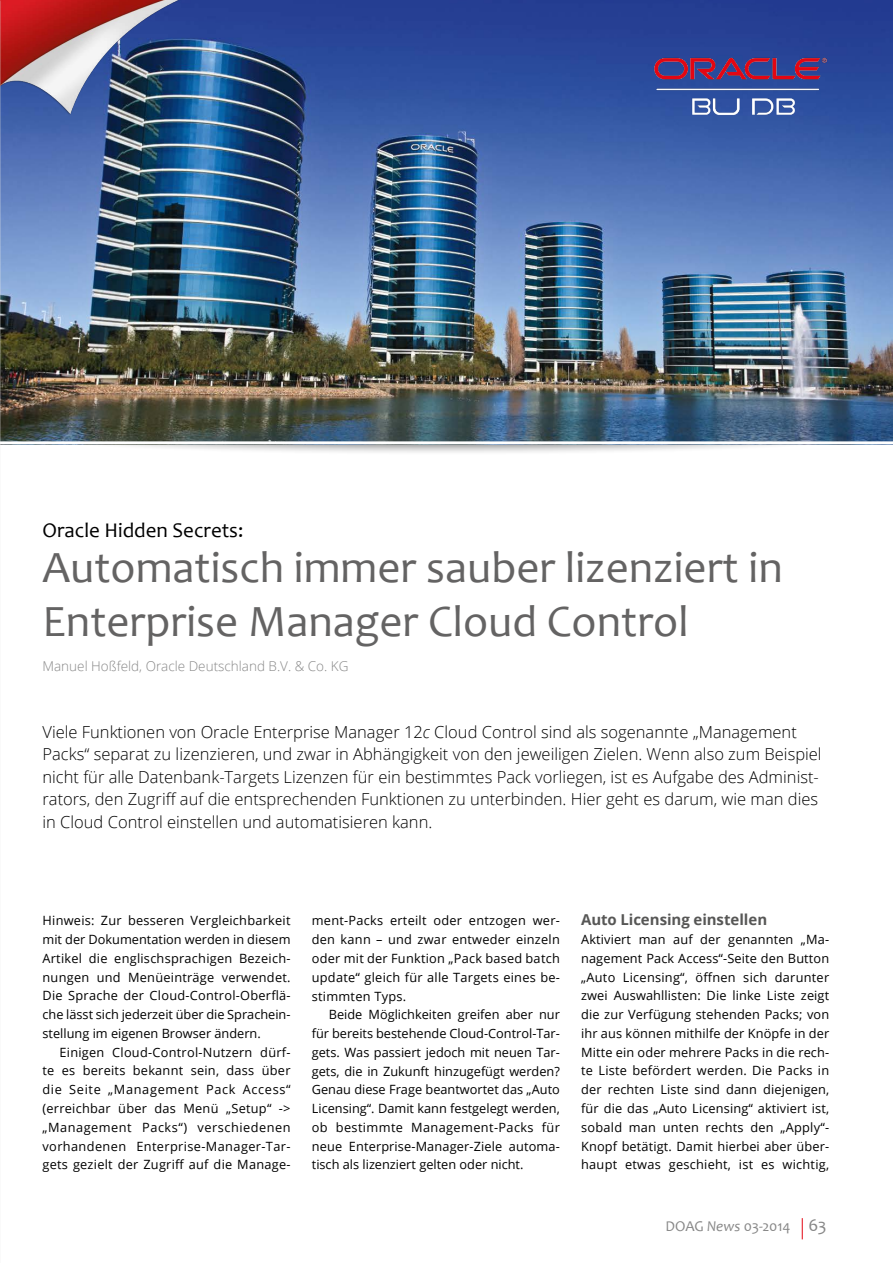
<style>
.page{position:relative;width:893px;height:1263px;background:#fff}
.page>*{position:absolute;margin:0;border:0;box-sizing:border-box;transform-origin:0 0}
.t1{font:45px/54px "Candara";color:#646363}
.t2{font:21px "Candara";color:#000}
.t3{font:300 16.5px/22.5px "Open Sans";color:#000}
.t4{font:700 15px "Open Sans";letter-spacing:-.005em;color:#575756}
.t5{font:15px "Candara";letter-spacing:-.01em;color:#878787}
.t6{font:300 13.5px "Open Sans";color:#878787}
.t7{font:12.75px/18.8px "Open Sans";letter-spacing:.02em;color:#000;text-align:justify}
.s1{font-style:italic}
.s2{font-size:18px}
</style>
<div class="page">
<svg style="left:802px;top:1218px;width:1px;height:21px"></svg>
<div style="left:13px;top:397px;width:867px;height:58px;background:#000;opacity:.5"></div>
<img style="left:0;top:0;width:893px;height:441px">
<hr style="left:0;top:441px;width:893px;height:3px;background:#fff">
<img style="left:0;top:0;width:209px;height:136px">
<img style="left:651px;top:53px;width:181px;height:69px">
<h2 class="t2" style="left:43px;top:517px;width:202px">Oracle Hidden Secrets:</h2>
<h1 class="t1" style="left:43px;top:540px;width:742px">Automatisch immer sauber lizenziert in<br>Enterprise Manager Cloud Control</h1>
<p class="t6" style="left:43px;top:657px;width:308px">Manuel Hoßfeld, Oracle Deutschland B.V. &amp; Co. KG</p>
<p class="t3" style="left:43px;top:720px;width:781px">Viele Funktionen von Oracle Enterprise Manager 12<span class="s1">c</span> Cloud Control sind als sogenannte „Management Packs“ separat zu lizenzieren, und zwar in Abhängigkeit von den jeweiligen Zielen. Wenn also zum Beispiel nicht für alle Datenbank-Targets Lizenzen für ein bestimmtes Pack vorliegen, ist es Aufgabe des Administ&shy;rators, den Zugriff auf die entsprechenden Funktionen zu unterbinden. Hier geht es darum, wie man dies in Cloud Control einstellen und automatisieren kann.</p>
<p class="t7" style="left:43px;top:911px;width:250px">Hinweis: Zur besseren Vergleichbarkeit mit der Dokumentation werden in diesem Artikel die englischsprachigen Bezeich&shy;nungen und Menüeinträge verwendet.<br>Die Sprache der Cloud-Control-Oberflä&shy;che lässt sich jederzeit über die Sprachein&shy;stellung im eigenen Browser ändern.</p>
<p class="t7" style="left:43px;top:1042px;width:250px;text-indent:17px">Einigen Cloud-Control-Nutzern dürf&shy;te es bereits bekannt sein, dass über die Seite „Management Pack Access“ (erreichbar über das Menü „Setup“ -&gt; „Management Packs“) verschiedenen vorhandenen Enterprise-Manager-Tar&shy;gets gezielt der Zugriff auf die Manage-</p>
<p class="t7" style="left:312px;top:911px;width:250px">ment-Packs erteilt oder entzogen wer&shy;den kann – und zwar entweder einzeln oder mit der Funktion „Pack based batch update“ gleich für alle Targets eines be&shy;stimmten Typs.</p>
<p class="t7" style="left:312px;top:1005px;width:250px;text-indent:17px">Beide Möglichkeiten greifen aber nur für bereits bestehende Cloud-Control-Tar&shy;gets. Was passiert jedoch mit neuen Tar&shy;gets, die in Zukunft hinzugefügt werden?<br>Genau diese Frage beantwortet das „Auto Licensing“. Damit kann festgelegt werden, ob bestimmte Management-Packs für neue Enterprise-Manager-Ziele automa&shy;tisch als lizenziert gelten oder nicht.</p>
<p class="t4" style="left:581px;top:909px;width:188px">Auto Licensing einstellen</p>
<p class="t7" style="left:581px;top:930px;width:250px">Aktiviert man auf der genannten „Ma&shy;nagement Pack Access“-Seite den Button „Auto Licensing“, öffnen sich darunter zwei Auswahllisten: Die linke Liste zeigt die zur Verfügung stehenden Packs; von ihr aus können mithilfe der Knöpfe in der Mitte ein oder mehrere Packs in die rech&shy;te Liste befördert werden. Die Packs in der rechten Liste sind dann diejenigen, für die das „Auto Licensing“ aktiviert ist, sobald man unten rechts den „Apply“- Knopf betätigt. Damit hierbei aber über&shy;haupt etwas geschieht, ist es wichtig,</p>
<p class="t5" style="left:665px;top:1217px;width:163px">DOAG <span class="s1">News</span> 03-2014 <span class="s2">63</span></p>
</div>
